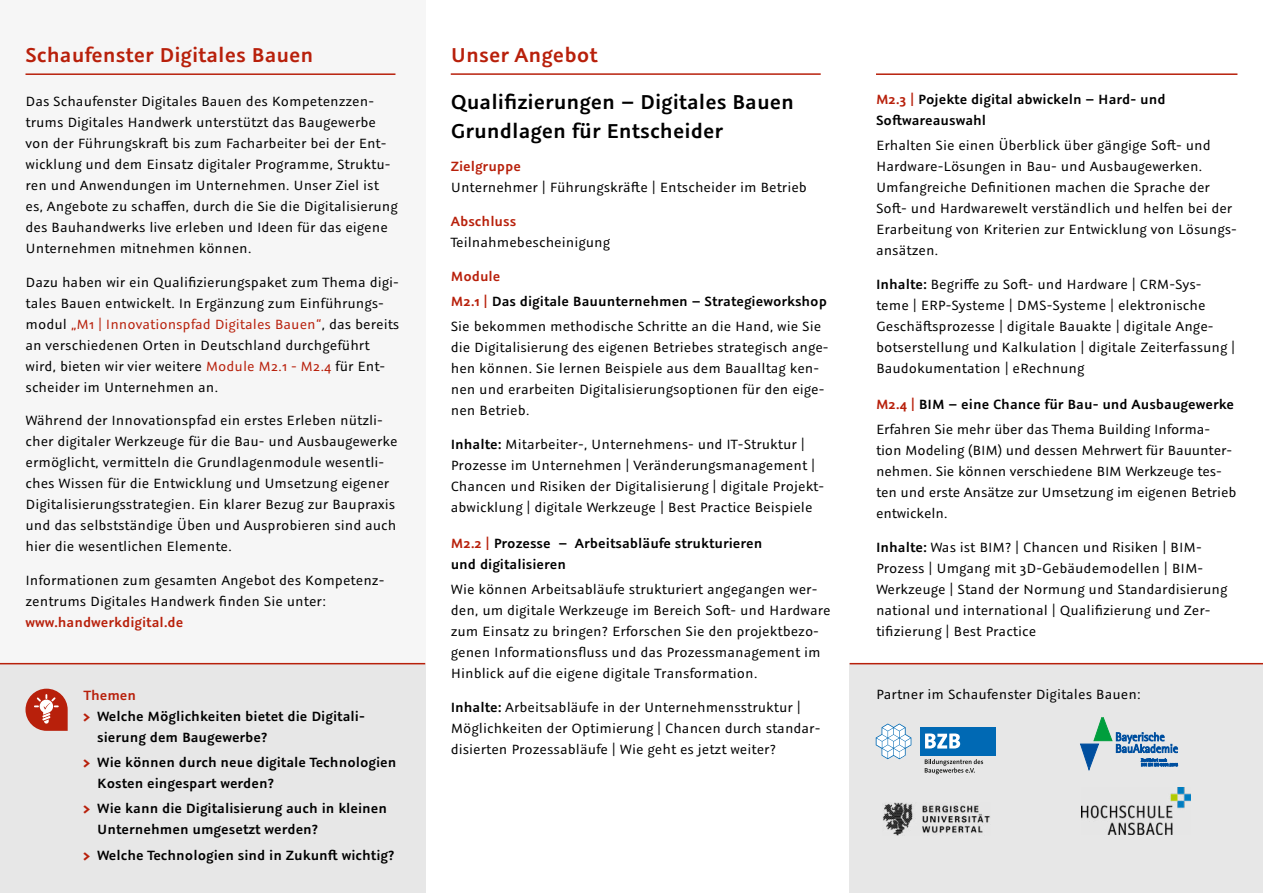
<style>
.page{position:relative;width:1263px;height:893px;background:#fff}
.page>*{position:absolute;margin:0;border:0;box-sizing:border-box;transform-origin:0 0}
.Fließtext{font:600 22.5px/28.5px "Graublau Sans";color:#000}
.Fließtext-2{font:600 22.5px "Graublau Sans";color:#b8200b}
.Fließtext-3{font:15px/21px "Graublau Sans";color:#000}
.Fließtext-4{font:600 15px/21px "Graublau Sans";color:#000}
.Fließtext-5{font:600 15px "Graublau Sans";color:#b8200b}
.s1{color:#b8200b}
.s2{font-weight:600;color:#b8200b}
.s3{font-weight:700;color:#b8200b}
.s4{font-weight:600}
</style>
<div class="page">
<div style="left:850px;top:664px;width:413px;height:229px;background:#e7e7e7"></div>
<hr style="left:451px;top:73px;width:370px;height:2px;background:#b8200b">
<hr style="left:876px;top:73px;width:361px;height:2px;background:#b8200b">
<div style="left:0;top:0;width:425px;height:668px;background:#f6f6f6"></div>
<div style="left:0;top:665px;width:425px;height:228px;background:#e7e7e7"></div>
<hr style="left:0;top:663px;width:425px;height:1px;background:#b8200b">
<svg style="left:26px;top:689px;width:42px;height:42px;background:#c85b4d"></svg>
<hr style="left:26px;top:73px;width:369px;height:2px;background:#b8200b">
<svg style="left:925px;top:759px;width:58px;height:15px"></svg>
<div style="left:921px;top:727px;width:75px;height:28px;background:#0069b4"></div>
<svg style="left:925px;top:733px;width:35px;height:15px"></svg>
<svg style="left:876px;top:723px;width:35px;height:36px"></svg>
<img style="left:883px;top:803px;width:107px;height:32px">
<img style="left:1082px;top:788px;width:109px;height:47px">
<svg style="left:1080px;top:718px;width:98px;height:52px"></svg>
<hr style="left:850px;top:663px;width:413px;height:1px;background:#b8200b">
<p class="Fließtext-2" style="left:26px;top:41px;width:290px">Schaufenster Digitales Bauen</p>
<p class="Fließtext-3" style="left:26px;top:90px;width:374px">Das Schaufenster Digitales Bauen des Kompetenzzen&shy;trums Digitales Handwerk unterstützt das Baugewerbe von der Führungskraft bis zum Facharbeiter bei der Ent&shy;wicklung und dem Einsatz digitaler Programme, Struktu&shy;ren und Anwendungen im Unternehmen. Unser Ziel ist es, Angebote zu schaffen, durch die Sie die Digitalisierung des Bauhandwerks live erleben und Ideen für das eigene Unternehmen mitnehmen können.</p>
<p class="Fließtext-3" style="left:26px;top:271px;width:375px">Dazu haben wir ein Qualifizierungspaket zum Thema digi&shy;tales Bauen entwickelt. In Ergänzung zum Einführungs&shy;modul <span class="s1">„M1 | Innovationspfad Digitales Bauen“</span>, das bereits an verschiedenen Orten in Deutschland durchgeführt wird, bieten wir vier weitere <span class="s1">Module M2.1 - M2.4</span> für Ent&shy;scheider im Unternehmen an.</p>
<p class="Fließtext-3" style="left:26px;top:410px;width:374px">Während der Innovationspfad ein erstes Erleben nützli&shy;cher digitaler Werkzeuge für die Bau- und Ausbaugewerke ermöglicht, vermitteln die Grundlagenmodule wesentli&shy;ches Wissen für die Entwicklung und Umsetzung eigener Digitalisierungsstrategien. Ein klarer Bezug zur Baupraxis und das selbstständige Üben und Ausprobieren sind auch hier die wesentlichen Elemente.</p>
<p class="Fließtext-3" style="left:26px;top:570px;width:360px">Informationen zum gesamten Angebot des Kompetenz&shy;zentrums Digitales Handwerk finden Sie unter: <span class="s2">www.handwerkdigital.de</span></p>
<p class="Fließtext-5" style="left:84px;top:686px;width:54px">Themen</p>
<p class="Fließtext-4" style="left:84px;top:705px;width:281px"><span class="s3">&gt;</span> Welche Möglichkeiten bietet die Digitali-</p>
<p class="Fließtext-4" style="left:97px;top:726px;width:172px">sierung dem Baugewerbe?</p>
<p class="Fließtext-4" style="left:97px;top:751px;width:301px;text-indent:-14px"><span class="s3">&gt;</span> Wie können durch neue digitale Technologien<br>Kosten eingespart werden?</p>
<p class="Fließtext-4" style="left:97px;top:798px;width:291px;text-indent:-14px"><span class="s3">&gt;</span> Wie kann die Digitalisierung auch in kleinen<br>Unternehmen umgesetzt werden?</p>
<p class="Fließtext-4" style="left:84px;top:844px;width:312px"><span class="s3">&gt;</span> Welche Technologien sind in Zukunft wichtig?</p>
<p class="Fließtext-2" style="left:451px;top:41px;width:148px">Unser Angebot</p>
<p class="Fließtext" style="left:451px;top:87px;width:345px">Qualifizierungen – Digitales Bauen<br>Grundlagen für Entscheider</p>
<p class="Fließtext-3" style="left:451px;top:156px;width:358px"><span class="s2">Zielgruppe<br></span>Unternehmer | Führungskräfte | Entscheider im Betrieb</p>
<p class="Fließtext-3" style="left:451px;top:211px;width:161px"><span class="s2">Abschluss<br></span>Teilnahmebescheinigung</p>
<p class="Fließtext-5" style="left:451px;top:267px;width:51px">Module</p>
<p class="Fließtext-4" style="left:451px;top:291px;width:378px"><span class="s1">M2.1 |</span> Das digitale Bauunternehmen – Strategieworkshop</p>
<p class="Fließtext-3" style="left:451px;top:316px;width:379px">Sie bekommen methodische Schritte an die Hand, wie Sie die Digitalisierung des eigenen Betriebes strategisch ange&shy;hen können. Sie lernen Beispiele aus dem Baualltag ken&shy;nen und erarbeiten Digitalisierungsoptionen für den eige&shy;nen Betrieb.</p>
<p class="Fließtext-3" style="left:451px;top:434px;width:373px"><span class="s4">Inhalte:</span> Mitarbeiter-, Unternehmens- und IT-Struktur | Prozesse im Unternehmen | Veränderungsmanagement | Chancen und Risiken der Digitalisierung | digitale Projekt&shy;abwicklung | digitale Werkzeuge | Best Practice Beispiele</p>
<p class="Fließtext-4" style="left:451px;top:532px;width:313px"><span class="s1">M2.2 |</span> Prozesse – Arbeitsabläufe strukturieren und digitalisieren</p>
<p class="Fließtext-3" style="left:451px;top:579px;width:381px">Wie können Arbeitsabläufe strukturiert angegangen wer&shy;den, um digitale Werkzeuge im Bereich Soft- und Hardware zum Einsatz zu bringen? Erforschen Sie den projektbezo&shy;genen Informationsfluss und das Prozessmanagement im Hinblick auf die eigene digitale Transformation.</p>
<p class="Fließtext-3" style="left:451px;top:696px;width:371px"><span class="s4">Inhalte:</span> Arbeitsabläufe in der Unternehmensstruktur |<br>Möglichkeiten der Optimierung | Chancen durch standar&shy;disierten Prozessabläufe | Wie geht es jetzt weiter?</p>
<p class="Fließtext-4" style="left:876px;top:88px;width:291px"><span class="s1">M2.3 |</span> Pojekte digital abwickeln – Hard- und<br>Softwareauswahl</p>
<p class="Fließtext-3" style="left:876px;top:134px;width:362px">Erhalten Sie einen Überblick über gängige Soft- und Hardware-Lösungen in Bau- und Ausbaugewerken.<br>Umfangreiche Definitionen machen die Sprache der Soft- und Hardwarewelt verständlich und helfen bei der Erarbeitung von Kriterien zur Entwicklung von Lösungs&shy;ansätzen.</p>
<p class="Fließtext-3" style="left:876px;top:273px;width:361px"><span class="s4">Inhalte:</span> Begriffe zu Soft- und Hardware | CRM-Sys&shy;teme | ERP-Systeme | DMS-Systeme | elektronische Geschäftsprozesse | digitale Bauakte | digitale Ange&shy;botserstellung und Kalkulation | digitale Zeiterfassung | Baudokumentation | eRechnung</p>
<p class="Fließtext-4" style="left:876px;top:393px;width:360px"><span class="s1">M2.4 |</span> BIM – eine Chance für Bau- und Ausbaugewerke</p>
<p class="Fließtext-3" style="left:876px;top:418px;width:362px">Erfahren Sie mehr über das Thema Building Informa&shy;tion Modeling (BIM) und dessen Mehrwert für Bauunter&shy;nehmen. Sie können verschiedene BIM Werkzeuge tes&shy;ten und erste Ansätze zur Umsetzung im eigenen Betrieb entwickeln.</p>
<p class="Fließtext-3" style="left:876px;top:536px;width:353px"><span class="s4">Inhalte:</span> Was ist BIM? | Chancen und Risiken | BIM-Prozess | Umgang mit 3D-Gebäudemodellen | BIM-Werkzeuge | Stand der Normung und Standardisierung national und international | Qualifizierung und Zer&shy;tifizierung | Best Practice</p>
<p class="Fließtext-3" style="left:876px;top:683px;width:266px">Partner im Schaufenster Digitales Bauen:</p>
</div>
